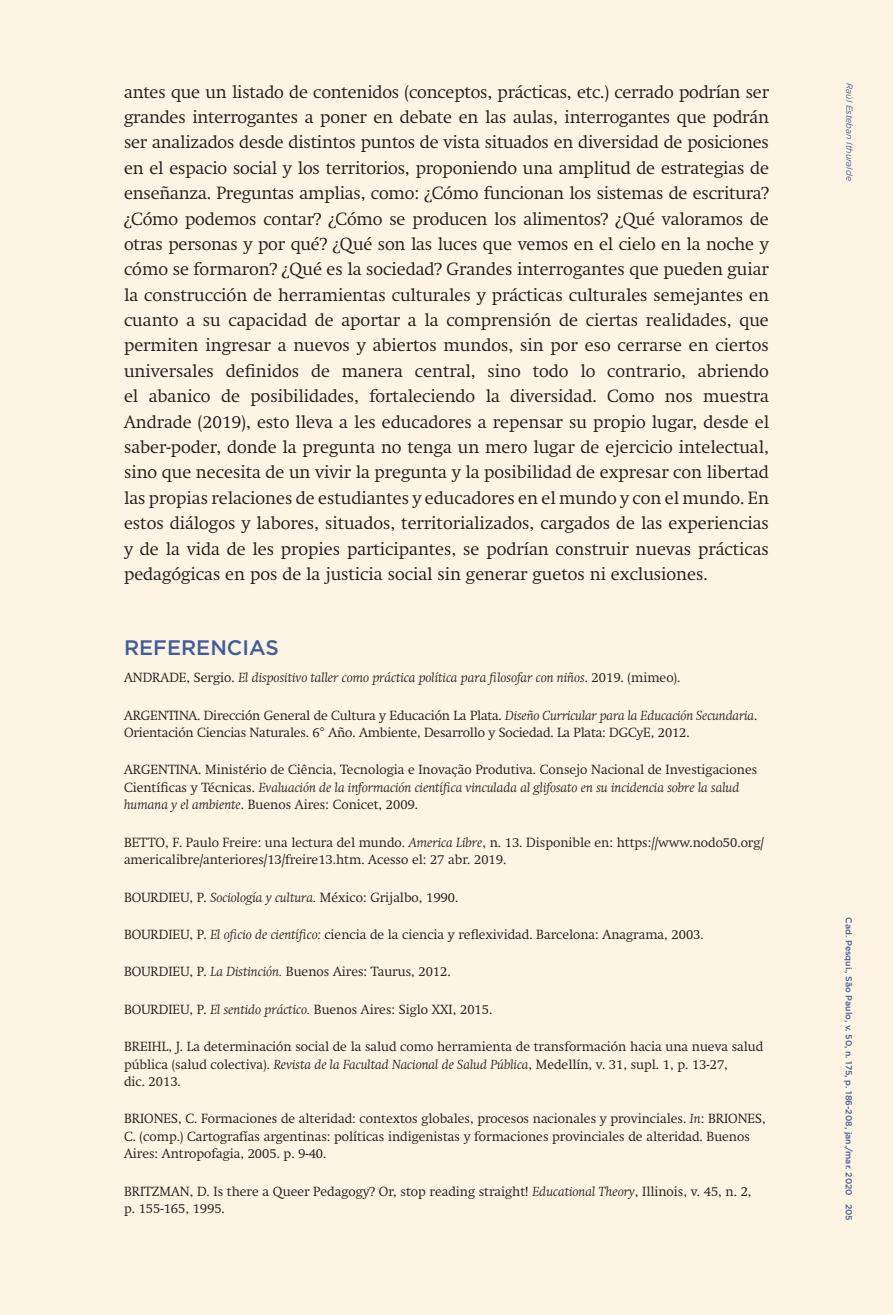
<style>
.page{position:relative;width:893px;height:1315px;background:#fef4e4}
.page>*{position:absolute;margin:0;border:0;box-sizing:border-box;transform-origin:0 0}
.Subtitulo1{font:500 21px "Gotham HTF";color:#4361ac}
.CorpoRecuo{font:300 17.5px/25.4px "Swift";color:#231f20;text-align:justify}
.Referencias{font:300 13.12px/17.5px "Swift";color:#231f20}
.Referencias-2{font:italic 300 13.12px "Swift";color:#231f20}
.t1{font:500 8.75px "Gotham HTF";color:#4361ac}
.t2{font:italic 8.75px "Gotham HTF";color:#4361ac}
.s1{font-style:normal}
.s2{font-style:italic}
</style>
<div class="page">
<p class="CorpoRecuo" style="left:124px;top:79px;width:646px">antes que un listado de contenidos (conceptos, prácticas, etc.) cerrado podrían ser grandes interrogantes a poner en debate en las aulas, interrogantes que podrán ser analizados desde distintos puntos de vista situados en diversidad de posiciones en el espacio social y los territorios, proponiendo una amplitud de estrategias de enseñanza. Preguntas amplias, como: ¿Cómo funcionan los sistemas de escritura? ¿Cómo podemos contar? ¿Cómo se producen los alimentos? ¿Qué valoramos de otras personas y por qué? ¿Qué son las luces que vemos en el cielo en la noche y cómo se formaron? ¿Qué es la sociedad? Grandes interrogantes que pueden guiar la construcción de herramientas culturales y prácticas culturales semejantes en cuanto a su capacidad de aportar a la comprensión de ciertas realidades, que permiten ingresar a nuevos y abiertos mundos, sin por eso cerrarse en ciertos universales definidos de manera central, sino todo lo contrario, abriendo el abanico de posibilidades, fortaleciendo la diversidad. Como nos muestra Andrade (2019), esto lleva a les educadores a repensar su propio lugar, desde el saber-poder, donde la pregunta no tenga un mero lugar de ejercicio intelectual, sino que necesita de un vivir la pregunta y la posibilidad de expresar con libertad las propias relaciones de estudiantes y educadores en el mundo y con el mundo. En estos diálogos y labores, situados, territorializados, cargados de las experiencias y de la vida de les propies participantes, se podrían construir nuevas prácticas pedagógicas en pos de la justicia social sin generar guetos ni exclusiones.</p>
<p class="Subtitulo1" style="left:124px;top:635px;width:156px">REFERENCIAS</p>
<p class="Referencias-2" style="left:124px;top:670px;width:558px"><span class="s1">ANDRADE, Sergio.</span> El dispositivo taller como práctica política para filosofar con niños<span class="s1">. 2019. (mimeo).</span></p>
<p class="Referencias" style="left:124px;top:706px;width:635px">ARGENTINA. Dirección General de Cultura y Educación La Plata. <span class="s2">Diseño Curricular para la Educación Secundaria</span>.<br>Orientación Ciencias Naturales. 6° Año. Ambiente, Desarrollo y Sociedad. La Plata: DGCyE, 2012.</p>
<p class="Referencias" style="left:124px;top:761px;width:635px">ARGENTINA. Ministério de Ciência, Tecnologia e Inovação Produtiva. Consejo Nacional de Investigaciones<br>Científicas y Técnicas. <span class="s2">Evaluación de la información científica vinculada al glifosato en su incidencia sobre la salud humana y el ambiente</span>. Buenos Aires: Conicet, 2009.</p>
<p class="Referencias" style="left:124px;top:833px;width:641px">BETTO, F. Paulo Freire: una lectura del mundo. <span class="s2">America Libre</span>, n. 13. Disponible en: https://www.nodo50.org/ americalibre/anteriores/13/freire13.htm. Acesso el: 27 abr. 2019.</p>
<p class="Referencias" style="left:124px;top:888px;width:336px">BOURDIEU, P. <span class="s2">Sociología y cultura.</span> México: Grijalbo, 1990.</p>
<p class="Referencias" style="left:124px;top:926px;width:581px">BOURDIEU, P. <span class="s2">El oficio de científico:</span> ciencia de la ciencia y reflexividad. Barcelona: Anagrama, 2003.</p>
<p class="Referencias" style="left:124px;top:963px;width:328px">BOURDIEU, P. <span class="s2">La Distinción.</span> Buenos Aires: Taurus, 2012.</p>
<p class="Referencias" style="left:124px;top:1000px;width:370px">BOURDIEU, P. <span class="s2">El sentido práctico.</span> Buenos Aires: Siglo XXI, 2015.</p>
<p class="Referencias" style="left:124px;top:1038px;width:641px">BREIHL, J. La determinación social de la salud como herramienta de transformación hacia una nueva salud pública (salud colectiva). <span class="s2">Revista de la Facultad Nacional de Salud Pública</span>, Medellín, v. 31, supl. 1, p. 13-27,<br>dic. 2013.</p>
<p class="Referencias" style="left:124px;top:1110px;width:643px">BRIONES, C. Formaciones de alteridad: contextos globales, procesos nacionales y provinciales. <span class="s2">In</span>: BRIONES,<br>C. (comp.) Cartografías argentinas: políticas indigenistas y formaciones provinciales de alteridad. Buenos<br>Aires: Antropofagia, 2005. p. 9-40.</p>
<p class="Referencias" style="left:124px;top:1182px;width:629px">BRITZMAN, D. Is there a Queer Pedagogy? Or, stop reading straight! <span class="s2">Educational Theory</span>, Illinois, v. 45, n. 2, p. 155-165, 1995.</p>
<p class="t2" style="left:854px;top:83px;width:99px;rotate:90deg">Raúl Esteban Ithuralde</p>
<p class="t1" style="left:854px;top:917px;width:305px;rotate:90deg">Cad. Pesqui., São Paulo, v. 50, n. 175, p. 186-208, jan./mar. 2020 205</p>
</div>
